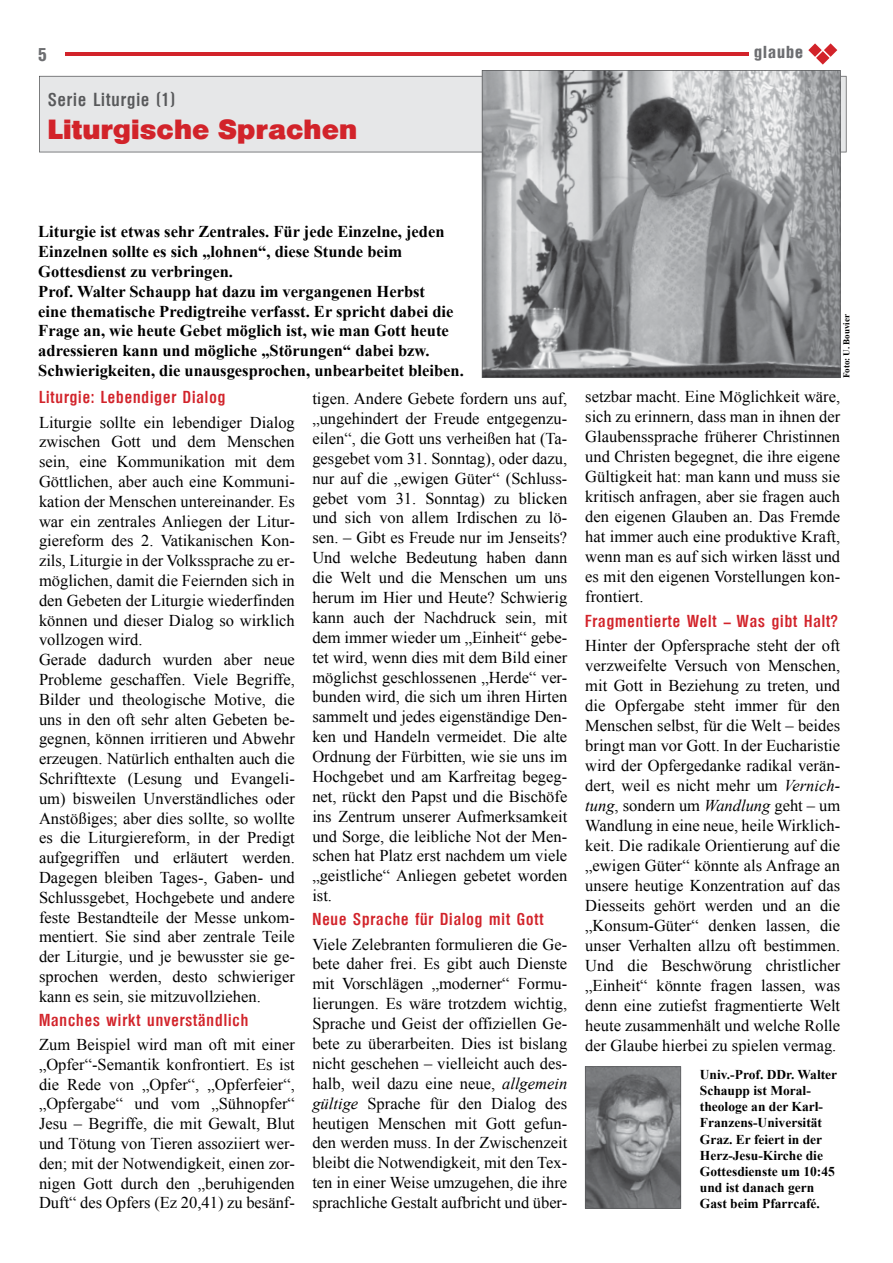
<style>
.page{position:relative;width:893px;height:1263px;background:#fff}
.page>*{position:absolute;margin:0;border:0;box-sizing:border-box;transform-origin:0 0}
.t1{font:800 27px "Olympia";letter-spacing:.03em;color:#d2232a}
.t2{font:600 condensed 18px "Olympia";letter-spacing:.06em;color:#58595b}
.t3{font:700 condensed 18px "Olympia";color:#6d6e71}
.t4{font:700 condensed 16.95px "Olympia";letter-spacing:.06em;color:#6d6e71}
.t5{font:16.5px/20px "Times New Roman";color:#000;text-align:justify}
.t6{font:700 16.5px/19.8px "Times New Roman";color:#000}
.t7{font:600 condensed 16.5px "Olympia";letter-spacing:.06em;color:#d2232a}
.t8{font:700 13.5px/16.2px "Times New Roman";color:#000}
.t9{font:700 9px "Times New Roman";color:#000}
.s1{font-style:italic}
</style>
<div class="page">
<hr style="left:65px;top:53px;width:736px;height:3px;background:#d2232a">
<svg style="left:808px;top:43px;width:29px;height:22px"></svg>
<div style="left:749px;top:39px;width:54px;height:21px;background:#fff"></div>
<div style="left:39px;top:76px;width:808px;height:76px;background:#e6e7e8"></div>
<svg style="left:585px;top:1066px;width:96px;height:143px;background:#797b7d"></svg>
<svg style="left:482px;top:70px;width:359px;height:308px;background:#98999b"></svg>
<p class="t3" style="left:38px;top:44px;width:10px">5</p>
<p class="t4" style="left:754px;top:42px;width:50px">glaube</p>
<p class="t2" style="left:48px;top:90px;width:128px">Serie Liturgie (1)</p>
<h1 class="t1" style="left:48px;top:113px;width:310px">Liturgische Sprachen</h1>
<p class="t6" style="left:38px;top:222px;width:427px">Liturgie ist etwas sehr Zentrales. Für jede Einzelne, jeden Einzelnen sollte es sich „lohnen“, diese Stunde beim Gottesdienst zu verbringen.<br>Prof. Walter Schaupp hat dazu im vergangenen Herbst<br>eine thematische Predigtreihe verfasst. Er spricht dabei die Frage an, wie heute Gebet möglich ist, wie man Gott heute adressieren kann und mögliche „Störungen“ dabei bzw.<br>Schwierigkeiten, die unausgesprochen, unbearbeitet bleiben.</p>
<p class="t7" style="left:39px;top:388px;width:188px">Liturgie: Lebendiger Dialog</p>
<p class="t5" style="left:39px;top:412px;width:257px;text-align:left">Liturgie sollte ein lebendiger Dialog zwischen Gott und dem Menschen sein, eine Kommunikation mit dem Göttlichen, aber auch eine Kommuni&shy;kation der Menschen untereinander. Es war ein zentrales Anliegen der Litur&shy;giereform des 2. Vatikanischen Kon&shy;zils, Liturgie in der Volkssprache zu er&shy;möglichen, damit die Feiernden sich in den Gebeten der Liturgie wiederfinden können und dieser Dialog so wirklich vollzogen wird.<br>Gerade dadurch wurden aber neue Probleme geschaffen. Viele Begriffe, Bilder und theologische Motive, die uns in den oft sehr alten Gebeten be&shy;gegnen, können irritieren und Abwehr erzeugen. Natürlich enthalten auch die Schrifttexte (Lesung und Evangeli&shy;um) bisweilen Unverständliches oder Anstößiges; aber dies sollte, so wollte es die Liturgiereform, in der Predigt aufgegriffen und erläutert werden.<br>Dagegen bleiben Tages-, Gaben- und Schlussgebet, Hochgebete und andere feste Bestandteile der Messe unkom&shy;mentiert. Sie sind aber zentrale Teile der Liturgie, und je bewusster sie ge&shy;sprochen werden, desto schwieriger kann es sein, sie mitzuvollziehen.</p>
<p class="t7" style="left:39px;top:1010px;width:211px">Manches wirkt unverständlich</p>
<p class="t5" style="left:39px;top:1034px;width:257px">Zum Beispiel wird man oft mit einer „Opfer“-Semantik konfrontiert. Es ist die Rede von „Opfer“, „Opferfeier“, „Opfergabe“ und vom „Sühnopfer“ Jesu – Begriffe, die mit Gewalt, Blut und Tötung von Tieren assoziiert wer&shy;den; mit der Notwendigkeit, einen zor&shy;nigen Gott durch den „beruhigenden Duft“ des Opfers (Ez 20,41) zu besänf-</p>
<p class="t5" style="left:312px;top:388px;width:256px">tigen. Andere Gebete fordern uns auf, „ungehindert der Freude entgegenzu&shy;eilen“, die Gott uns verheißen hat (Ta&shy;gesgebet vom 31. Sonntag), oder dazu, nur auf die „ewigen Güter“ (Schluss&shy;gebet vom 31. Sonntag) zu blicken und sich von allem Irdischen zu lö&shy;sen. – Gibt es Freude nur im Jenseits?<br>Und welche Bedeutung haben dann die Welt und die Menschen um uns herum im Hier und Heute? Schwierig kann auch der Nachdruck sein, mit dem immer wieder um „Einheit“ gebe&shy;tet wird, wenn dies mit dem Bild einer möglichst geschlossenen „Herde“ ver&shy;bunden wird, die sich um ihren Hirten sammelt und jedes eigenständige Den&shy;ken und Handeln vermeidet. Die alte Ordnung der Fürbitten, wie sie uns im Hochgebet und am Karfreitag begeg&shy;net, rückt den Papst und die Bischöfe ins Zentrum unserer Aufmerksamkeit und Sorge, die leibliche Not der Men&shy;schen hat Platz erst nachdem um viele „geistliche“ Anliegen gebetet worden ist.</p>
<p class="t7" style="left:312px;top:910px;width:233px">Neue Sprache für Dialog mit Gott</p>
<p class="t5" style="left:312px;top:934px;width:256px">Viele Zelebranten formulieren die Ge&shy;bete daher frei. Es gibt auch Dienste mit Vorschlägen „moderner“ Formu&shy;lierungen. Es wäre trotzdem wichtig, Sprache und Geist der offiziellen Ge&shy;bete zu überarbeiten. Dies ist bislang nicht geschehen – vielleicht auch des&shy;halb, weil dazu eine neue, <span class="s1">allgemein gültige</span> Sprache für den Dialog des heutigen Menschen mit Gott gefun&shy;den werden muss. In der Zwischenzeit bleibt die Notwendigkeit, mit den Tex&shy;ten in einer Weise umzugehen, die ihre sprachliche Gestalt aufbricht und über-</p>
<p class="t9" style="left:840px;top:378px;width:66px;rotate:-90deg">Foto: U. Bouvier</p>
<p class="t5" style="left:585px;top:387px;width:256px">setzbar macht. Eine Möglichkeit wäre, sich zu erinnern, dass man in ihnen der Glaubenssprache früherer Christinnen und Christen begegnet, die ihre eigene Gültigkeit hat: man kann und muss sie kritisch anfragen, aber sie fragen auch den eigenen Glauben an. Das Fremde hat immer auch eine produktive Kraft, wenn man es auf sich wirken lässt und es mit den eigenen Vorstellungen kon&shy;frontiert.</p>
<p class="t7" style="left:585px;top:611px;width:254px">Fragmentierte Welt – Was gibt Halt?</p>
<p class="t5" style="left:585px;top:635px;width:256px">Hinter der Opfersprache steht der oft verzweifelte Versuch von Menschen, mit Gott in Beziehung zu treten, und die Opfergabe steht immer für den Menschen selbst, für die Welt – beides bringt man vor Gott. In der Eucharistie wird der Opfergedanke radikal verän&shy;dert, weil es nicht mehr um <span class="s1">Vernich&shy;tung</span>, sondern um <span class="s1">Wandlung</span> geht – um Wandlung in eine neue, heile Wirklich&shy;keit. Die radikale Orientierung auf die „ewigen Güter“ könnte als Anfrage an unsere heutige Konzentration auf das Diesseits gehört werden und an die „Konsum-Güter“ denken lassen, die unser Verhalten allzu oft bestimmen.<br>Und die Beschwörung christlicher „Einheit“ könnte fragen lassen, was denn eine zutiefst fragmentierte Welt heute zusammenhält und welche Rolle der Glaube hierbei zu spielen vermag.</p>
<p class="t8" style="left:700px;top:1066px;width:139px">Univ.-Prof. DDr. Walter<br>Schaupp ist Moral&shy;theologe an der Karl-<br>Franzens-Universität<br>Graz. Er feiert in der<br>Herz-Jesu-Kirche die<br>Gottesdienste um 10:45 und ist danach gern<br>Gast beim Pfarrcafé.</p>
</div>
